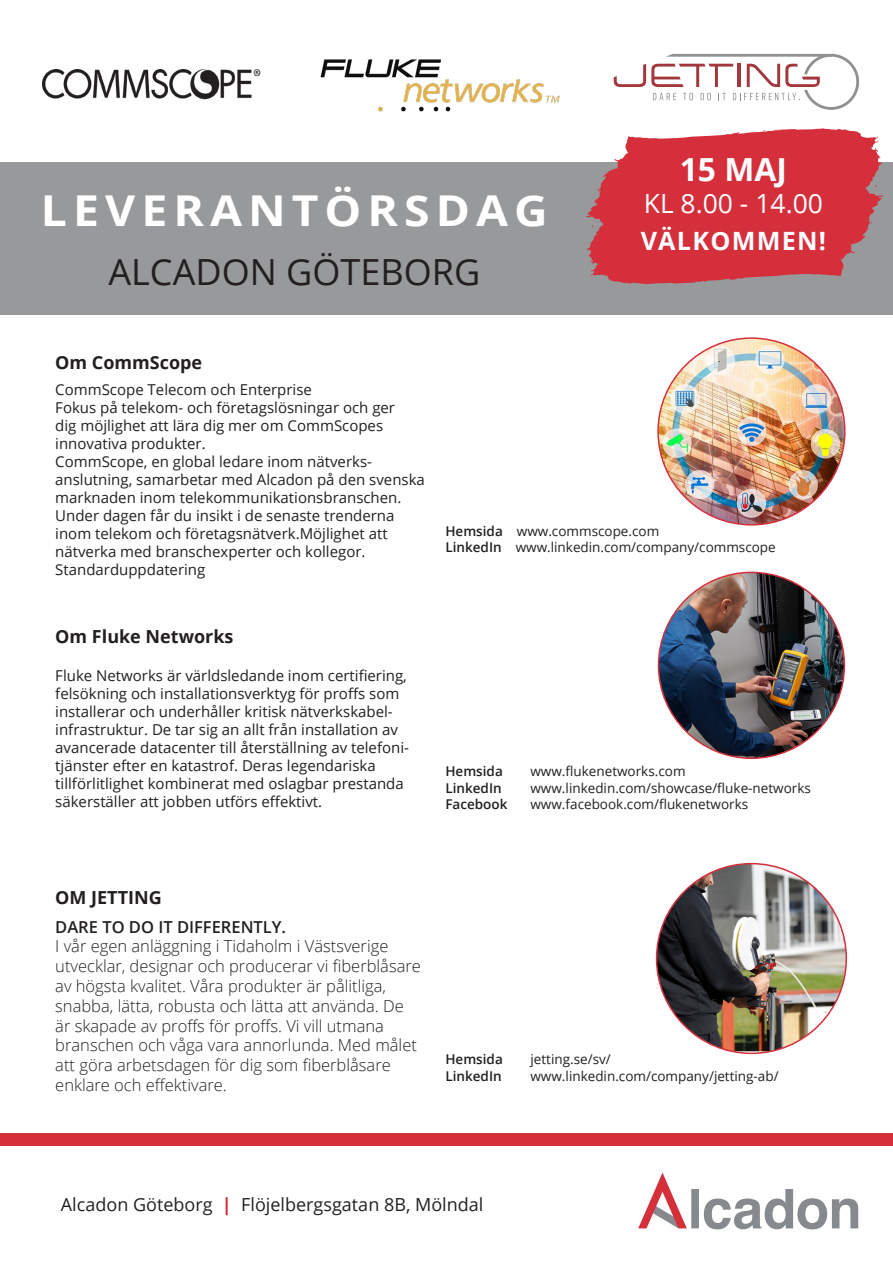
<style>
.page{position:relative;width:893px;height:1263px;background:#fff}
.page>*{position:absolute;margin:0;border:0;box-sizing:border-box;transform-origin:0 0}
.t1{font:700 42.6px "Open Sans";letter-spacing:.13em;color:#fff;scale:1.09 1}
.t2{font:36px "Open Sans";color:#231f20}
.t3{font:700 31.8px "Open Sans";color:#fff}
.t4{font:26.4px "Open Sans";color:#fff}
.t5{font:700 25.2px "Open Sans";letter-spacing:.05em;color:#fff}
.t6{font:18px "Open Sans";color:#231f20}
.t7{font:700 18px "Open Sans";color:#231f20}
.t8{font:300 16.5px/19.8px "Open Sans";color:#231f20}
.t9{font:600 16.5px "Open Sans";color:#231f20}
.t10{font:15px/18px "Open Sans";color:#231f20}
.t11{font:13.5px "Open Sans";color:#231f20}
.t12{font:600 13.5px "Open Sans";color:#231f20}
.s1{font-weight:600}
.s2{font-weight:700;color:#d22630}
</style>
<div class="page">
<div style="left:0;top:162px;width:893px;height:152px;background:#97999b"></div>
<svg style="left:586px;top:128px;width:297px;height:157px;fill:#d52f3c"></svg>
<svg style="left:870px;top:221px;width:3px;height:4px"></svg>
<svg style="left:596px;top:188px;width:3px;height:4px"></svg>
<div style="left:0;top:1133px;width:893px;height:12px;background:#d52f3c"></div>
<img style="left:658px;top:572px;width:186px;height:186px;border-radius:93px">
<svg style="left:638px;top:1172px;width:220px;height:57px"></svg>
<img style="left:320px;top:59px;width:240px;height:53px">
<svg style="left:614px;top:54px;width:245px;height:56px"></svg>
<img style="left:43px;top:69px;width:218px;height:30px">
<img style="left:657px;top:864px;width:189px;height:187px">
<img style="left:658px;top:338px;width:187px;height:187px;border-radius:93px">
<p class="t1" style="left:41px;top:181px;width:466px">LEVERANTÖRSDAG</p>
<p class="t2" style="left:108px;top:247px;width:373px">ALCADON GÖTEBORG</p>
<p class="t3" style="left:680px;top:147px;width:109px">15 MAJ</p>
<p class="t4" style="left:644px;top:185px;width:181px">KL 8.00 - 14.00</p>
<p class="t5" style="left:641px;top:223px;width:187px">VÄLKOMMEN!</p>
<p class="t7" style="left:55px;top:349px;width:148px">Om CommScope</p>
<p class="t10" style="left:55px;top:380px;width:258px">CommScope Telecom och Enterprise</p>
<p class="t10" style="left:55px;top:398px;width:341px">Fokus på telekom- och företagslösningar och ger dig möjlighet att lära dig mer om CommScopes innovativa produkter.</p>
<p class="t10" style="left:55px;top:452px;width:371px">CommScope, en global ledare inom nätverks&shy;anslutning, samarbetar med Alcadon på den svenska marknaden inom telekommunikationsbranschen.</p>
<p class="t10" style="left:55px;top:506px;width:341px">Under dagen får du insikt i de senaste trenderna inom telekom och företagsnätverk.Möjlighet att nätverka med branschexperter och kollegor.<br>Standarduppdatering</p>
<p class="t7" style="left:55px;top:624px;width:180px">Om Fluke Networks</p>
<p class="t10" style="left:55px;top:666px;width:354px">Fluke Networks är världsledande inom certifiering, felsökning och installationsverktyg för proffs som installerar och underhåller kritisk nätverkskabel&shy;infrastruktur. De tar sig an allt från installation av avancerade datacenter till återställning av telefoni&shy;tjänster efter en katastrof. Deras legendariska tillförlitlighet kombinerat med oslagbar prestanda säkerställer att jobben utförs effektivt.</p>
<p class="t11" style="left:445px;top:522px;width:215px"><span class="s1">Hemsida</span> www.commscope.com</p>
<p class="t11" style="left:445px;top:538px;width:332px"><span class="s1">LinkedIn</span> www.linkedin.com/company/commscope</p>
<p class="t12" style="left:445px;top:762px;width:59px">Hemsida</p>
<p class="t11" style="left:530px;top:762px;width:157px">www.flukenetworks.com</p>
<p class="t12" style="left:445px;top:778px;width:58px">LinkedIn</p>
<p class="t11" style="left:530px;top:778px;width:282px">www.linkedin.com/showcase/fluke-networks</p>
<p class="t12" style="left:445px;top:795px;width:64px">Facebook</p>
<p class="t11" style="left:530px;top:795px;width:219px">www.facebook.com/flukenetworks</p>
<p class="t7" style="left:55px;top:885px;width:108px">OM JETTING</p>
<p class="t9" style="left:55px;top:915px;width:232px">DARE TO DO IT DIFFERENTLY.</p>
<p class="t8" style="left:55px;top:936px;width:367px">I vår egen anläggning i Tidaholm i Västsverige utvecklar, designar och producerar vi fiberblåsare av högsta kvalitet. Våra produkter är pålitliga, snabba, lätta, robusta och lätta att använda. De är skapade av proffs för proffs. Vi vill utmana branschen och våga vara annorlunda. Med målet att göra arbetsdagen för dig som fiberblåsare enklare och effektivare.</p>
<p class="t12" style="left:445px;top:1050px;width:59px">Hemsida</p>
<p class="t11" style="left:530px;top:1050px;width:82px">jetting.se/sv/</p>
<p class="t12" style="left:445px;top:1066px;width:58px">LinkedIn</p>
<p class="t11" style="left:530px;top:1066px;width:250px">www.linkedin.com/company/jetting-ab/</p>
<p class="t6" style="left:61px;top:1192px;width:424px">Alcadon Göteborg <span class="s2">|</span> Flöjelbergsgatan 8B, Mölndal</p>
</div>
